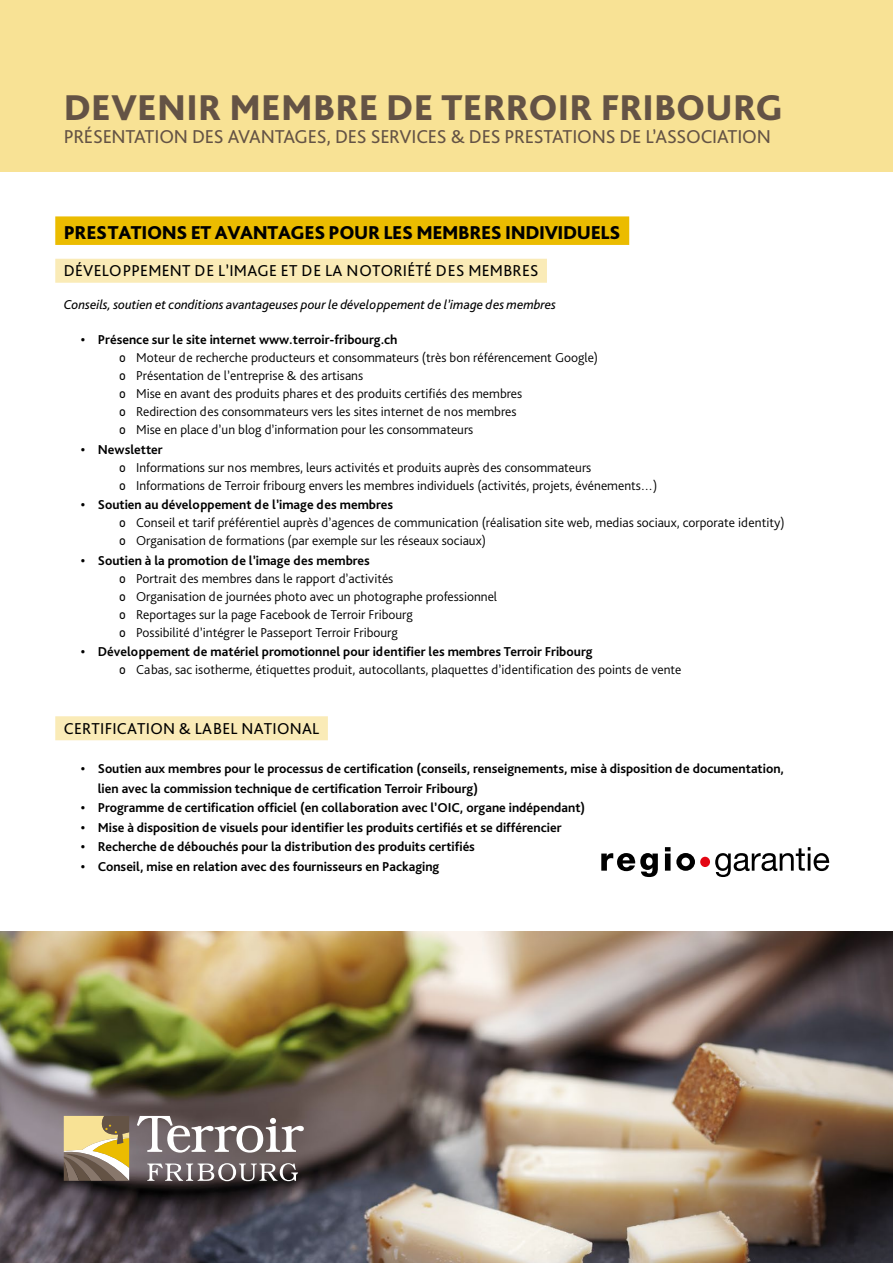
<style>
.page{position:relative;width:893px;height:1263px;background:#fff}
.page>*{position:absolute;margin:0;border:0;box-sizing:border-box;transform-origin:0 0}
.t1{font:800 37.5px "Bliss Pro";letter-spacing:.005em;color:#645345}
.t2{font:19.5px "Bliss Pro";letter-spacing:-.01em;color:#645345}
.t3{font:800 19.5px "Bliss Pro";letter-spacing:-.02em;color:#000}
.t4{font:16.5px "Bliss Pro";letter-spacing:.015em;color:#000}
.t5{font:300 13.5px/18px "Bliss Pro";color:#000}
.t6{font:700 13.5px/19.5px "Bliss Pro";color:#000}
.t7{font:italic 13.5px "Bliss Pro";color:#000}
.s1{font-weight:700}
.s2{font-family:"PF Din Text Pro";font-weight:400}
</style>
<div class="page">
<div style="left:55px;top:216px;width:574px;height:29px;background:#ebbc00"></div>
<div style="left:55px;top:259px;width:492px;height:24px;background:#faebb7"></div>
<div style="left:55px;top:716px;width:273px;height:24px;background:#faebb7"></div>
<div style="left:0;top:0;width:893px;height:172px;background:#f8e295"></div>
<img style="left:0;top:931px;width:893px;height:332px">
<svg style="left:137px;top:1116px;width:167px;height:36px"></svg>
<svg style="left:147px;top:1163px;width:151px;height:18px"></svg>
<svg style="left:64px;top:1116px;width:65px;height:65px"></svg>
<div style="left:700px;top:857px;width:10px;height:10px;background:#e30613;border-radius:50%"></div>
<svg style="left:601px;top:853px;width:57px;height:24px"></svg>
<svg style="left:665px;top:847px;width:5px;height:24px"></svg>
<svg style="left:676px;top:853px;width:19px;height:18px"></svg>
<svg style="left:715px;top:847px;width:114px;height:30px"></svg>
<h1 class="t1" style="left:64px;top:84px;width:721px">DEVENIR MEMBRE DE TERROIR FRIBOURG</h1>
<h2 class="t2" style="left:64px;top:124px;width:709px">PRÉSENTATION DES AVANTAGES, DES SERVICES &amp; DES PRESTATIONS DE L’ASSOCIATION</h2>
<h2 class="t3" style="left:64px;top:220px;width:558px">PRESTATIONS ET AVANTAGES POUR LES MEMBRES INDIVIDUELS</h2>
<p class="t4" style="left:64px;top:261px;width:22px">DÉVELOPPE</p>
<p class="t4" style="left:148px;top:261px;width:24px">MENT</p>
<p class="t4" style="left:194px;top:261px;width:64px">DE L’IMAGE</p>
<p class="t4" style="left:281px;top:261px;width:76px">ETDELANOTORIÉTÉ</p>
<p class="t4" style="left:436px;top:261px;width:10px">DES</p>
<p class="t4" style="left:468px;top:261px;width:54px">MEMBRES</p>
<p class="t7" style="left:64px;top:296px;width:494px">Conseils, soutien et conditions avantageuses pour le développement de l’image des membres</p>
<p class="t5" style="left:119px;top:331px;width:481px;text-indent:-38px"><span class="s1">• Présence sur le site internet www.terroir-fribourg.ch<br></span><span class="s2">̗</span> Moteur de recherche producteurs et consommateurs (très bon référencement Google) <span class="s2">̗</span> Présentation de l’entreprise &amp; des artisans<br><span class="s2">̗</span> Mise en avant des produits phares et des produits certifiés des membres<br><span class="s2">̗</span> Redirection des consommateurs vers les sites internet de nos membres<br><span class="s2">̗</span> Mise en place d’un blog d’information pour les consommateurs</p>
<p class="t5" style="left:119px;top:440px;width:540px;text-indent:-38px"><span class="s1">• Newsletter<br></span><span class="s2">̗</span> Informations sur nos membres, leurs activités et produits auprès des consommateurs<br><span class="s2">̗</span> Informations de Terroir fribourg envers les membres individuels (activités, projets, événements…)</p>
<p class="t5" style="left:119px;top:496px;width:667px;text-indent:-38px"><span class="s1">• Soutien au développement de l’image des membres<br></span><span class="s2">̗</span> Conseil et tarif préférentiel auprès d’agences de communication (réalisation site web, medias sociaux, corporate identity) <span class="s2">̗</span> Organisation de formations (par exemple sur les réseaux sociaux)</p>
<p class="t5" style="left:119px;top:551px;width:380px;text-indent:-38px"><span class="s1">• Soutien à la promotion de l’image des membres<br></span><span class="s2">̗</span> Portrait des membres dans le rapport d’activités<br><span class="s2">̗</span> Organisation de journées photo avec un photographe professionnel <span class="s2">̗</span> Reportages sur la page Facebook de Terroir Fribourg<br><span class="s2">̗</span> Possibilité d’intégrer le Passeport Terroir Fribourg</p>
<p class="t5" style="left:119px;top:643px;width:564px;text-indent:-38px"><span class="s1">• Développement de matériel promotionnel pour identifier les membres Terroir Fribourg<br></span><span class="s2">̗</span> Cabas, sac isotherme, étiquettes produit, autocollants, plaquettes d’identification des points de vente</p>
<p class="t4" style="left:64px;top:718px;width:19px">CERTI</p>
<p class="t4" style="left:105px;top:718px;width:18px">FICATION</p>
<p class="t4" style="left:179px;top:718px;width:74px">&amp; LABEL NATIONAL</p>
<p class="t6" style="left:98px;top:759px;width:688px;text-indent:-17px">• Soutien aux membres pour le processus de certification (conseils, renseignements, mise à disposition de documentation, lien avec la commission technique de certification Terroir Fribourg)</p>
<p class="t6" style="left:81px;top:798px;width:506px">• Programme de certification officiel (en collaboration avec l’OIC, organe indépendant)</p>
<p class="t6" style="left:81px;top:817px;width:482px">• Mise à disposition de visuels pour identifier les produits certifiés et se différencier</p>
<p class="t6" style="left:81px;top:837px;width:396px">• Recherche de débouchés pour la distribution des produits certifiés</p>
<p class="t6" style="left:81px;top:856px;width:360px">• Conseil, mise en relation avec des fournisseurs en Packaging</p>
</div>
